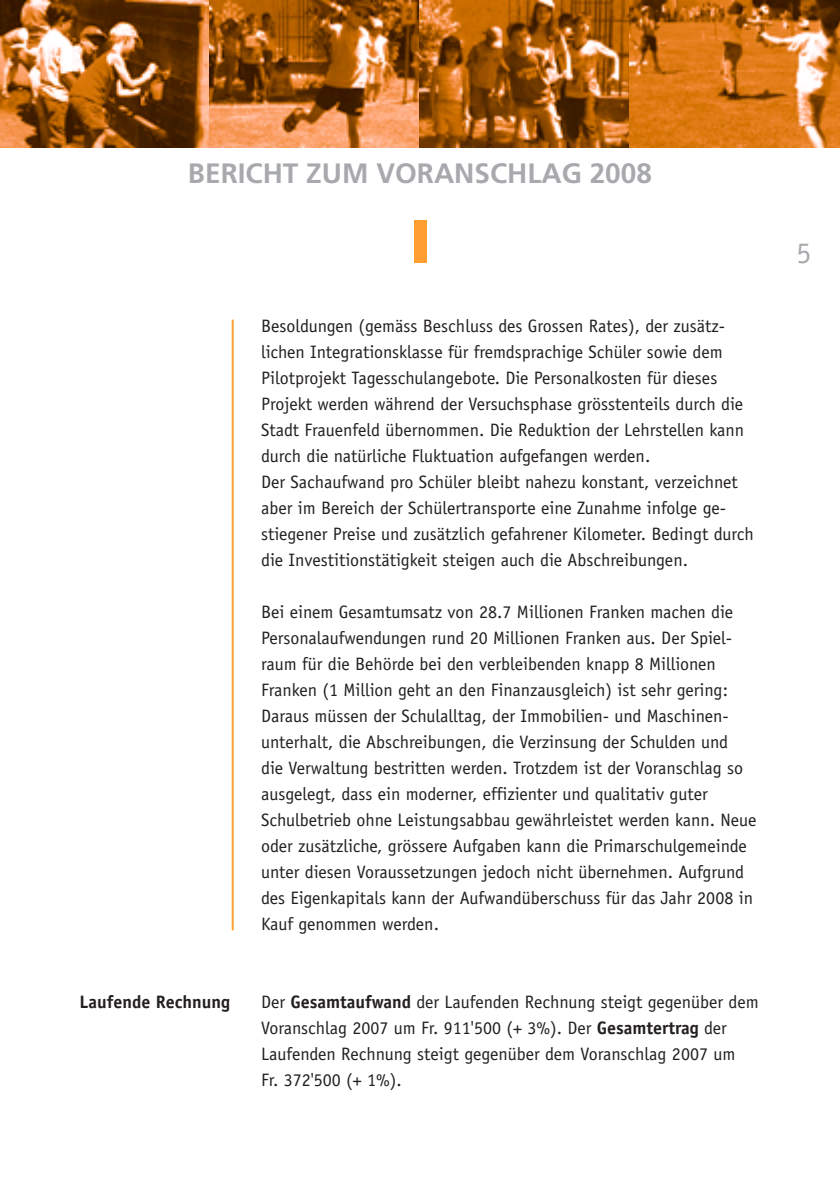
<style>
.page{position:relative;width:840px;height:1191px;background:#fff}
.page>*{position:absolute;margin:0;border:0;box-sizing:border-box;transform-origin:0 0}
.t1{font:30px "Officina Sans";color:#a8a9ad}
.t2{font:700 28px "Frutiger";color:#a8a9ad}
.t3{font:18px/26px "Officina Sans";color:#231f20}
.t4{font:700 18px "Officina Sans";color:#231f20}
.s1{font-weight:700}
</style>
<div class="page">
<div style="left:414px;top:220px;width:12px;height:43px;background:#ff9f31"></div>
<img style="left:0;top:0;width:210px;height:147px">
<svg style="left:210px;top:0;width:210px;height:147px"></svg>
<svg style="left:420px;top:0;width:209px;height:147px"></svg>
<svg style="left:629px;top:0;width:210px;height:147px"></svg>
<hr style="left:231px;top:320px;width:2px;height:610px;background:#ff9f31">
<h2 class="t2" style="left:188px;top:162px;width:465px">BERICHT ZUM VORANSCHLAG 2008</h2>
<p class="t4" style="left:79px;top:995px;width:152px">Laufende Rechnung</p>
<p class="t3" style="left:261px;top:314px;width:494px">Besoldungen (gemäss Beschluss des Grossen Rates), der zusätz&shy;lichen Integrationsklasse für fremdsprachige Schüler sowie dem Pilotprojekt Tagesschulangebote. Die Personalkosten für dieses Projekt werden während der Versuchsphase grösstenteils durch die Stadt Frauenfeld übernommen. Die Reduktion der Lehrstellen kann durch die natürliche Fluktuation aufgefangen werden.<br>Der Sachaufwand pro Schüler bleibt nahezu konstant, verzeichnet aber im Bereich der Schülertransporte eine Zunahme infolge ge - stiegener Preise und zusätzlich gefahrener Kilometer. Bedingt durch die Investitionstätigkeit steigen auch die Abschreibungen.</p>
<p class="t3" style="left:261px;top:600px;width:496px">Bei einem Gesamtumsatz von 28.7 Millionen Franken machen die Personalaufwendungen rund 20 Millionen Franken aus. Der Spiel&shy;raum für die Behörde bei den verbleibenden knapp 8 Millionen Franken (1 Million geht an den Finanzausgleich) ist sehr gering:<br>Daraus müssen der Schulalltag, der Immobilien- und Maschinen&shy;unterhalt, die Abschreibungen, die Verzinsung der Schulden und<br>die Verwaltung bestritten werden. Trotzdem ist der Voranschlag so ausgelegt, dass ein moderner, effizienter und qualitativ guter Schulbetrieb ohne Leistungsabbau gewährleistet werden kann. Neue oder zusätzliche, grössere Aufgaben kann die Primarschulgemeinde unter diesen Voraussetzungen jedoch nicht übernehmen. Aufgrund des Eigenkapitals kann der Aufwandüberschuss für das Jahr 2008 in Kauf genommen werden.</p>
<p class="t3" style="left:261px;top:990px;width:499px">Der <span class="s1">Gesamtaufwand</span> der Laufenden Rechnung steigt gegenüber dem Voranschlag 2007 um Fr. 911'500 (+ 3%). Der <span class="s1">Gesamtertrag</span> der Laufenden Rechnung steigt gegenüber dem Voranschlag 2007 um<br>Fr. 372'500 (+ 1%).</p>
<h1 class="t1" style="left:796px;top:241px;width:16px">5</h1>
</div>
